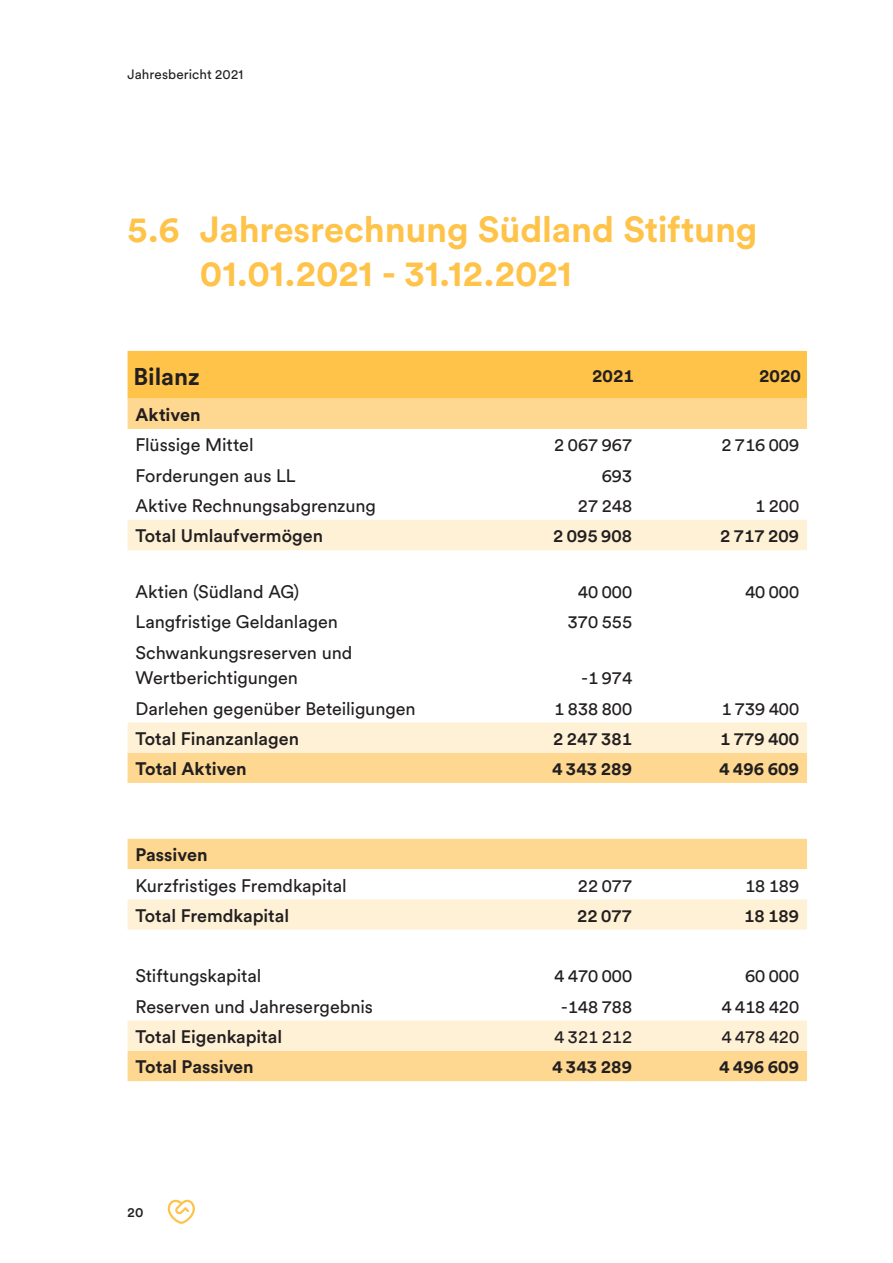
<style>
.page{position:relative;width:893px;height:1263px;background:#fff}
.page>*{position:absolute;margin:0;border:0;box-sizing:border-box;transform-origin:0 0}
.t1{font:700 36px/44px "Circular Std";letter-spacing:-.005em;color:#fec348}
.Text{font:700 24px "Circular Std";letter-spacing:-.005em;color:#231f20}
.Text-2{font:18px "Circular Std";letter-spacing:-.005em;color:#231f20}
.Tabellentext{font:18px "Circular Std";letter-spacing:.005em;color:#231f20}
.Text-3{font:500 18px "Circular Std";letter-spacing:-.005em;color:#231f20}
.Text-4{font:700 18px "Circular Std";color:#231f20}
.Tabellentext-2{font:500 18px "Circular Std";letter-spacing:.005em;color:#231f20}
.Tabellentext-3{font:700 18px "Circular Std";letter-spacing:.005em;color:#231f20}
.t2{font:13.5px "Circular Std";letter-spacing:.005em;color:#231f20}
.t3{font:500 13.5px "Circular Std";color:#231f20}
</style>
<div class="page">
<svg style="left:167px;top:1199px;width:28px;height:25px"></svg>
<div style="left:128px;top:351px;width:679px;height:48px;background:#fec348"></div>
<svg style="left:128px;top:399px;width:679px;height:682px"></svg>
<svg style="left:128px;top:520px;width:679px;height:531px"></svg>
<p class="t2" style="left:128px;top:66px;width:117px">Jahresbericht 2021</p>
<p class="t1" style="left:200px;top:206px;width:559px;text-indent:-72px">5.6 Jahresrechnung Südland Stiftung<br>01.01.2021 - 31.12.2021</p>
<p class="Text" style="left:134px;top:361px;width:68px">Bilanz</p>
<p class="Tabellentext-3" style="left:592px;top:364px;width:43px">2021</p>
<p class="Tabellentext-3" style="left:759px;top:364px;width:43px">2020</p>
<p class="Text-4" style="left:135px;top:403px;width:67px">Aktiven</p>
<p class="Text-2" style="left:135px;top:434px;width:120px">Flüssige Mittel</p>
<p class="Tabellentext" style="left:554px;top:434px;width:79px">2 067 967</p>
<p class="Tabellentext" style="left:721px;top:434px;width:79px">2 716 009</p>
<p class="Text-2" style="left:135px;top:464px;width:162px">Forderungen aus LL</p>
<p class="Tabellentext" style="left:602px;top:464px;width:32px">693</p>
<p class="Text-2" style="left:135px;top:495px;width:242px">Aktive Rechnungsabgrenzung</p>
<p class="Tabellentext" style="left:578px;top:495px;width:56px">27 248</p>
<p class="Tabellentext" style="left:755px;top:495px;width:45px">1 200</p>
<p class="Text-3" style="left:135px;top:525px;width:189px">Total Umlaufvermögen</p>
<p class="Tabellentext-2" style="left:553px;top:525px;width:81px">2 095 908</p>
<p class="Tabellentext-2" style="left:720px;top:525px;width:81px">2 717 209</p>
<p class="Text-2" style="left:135px;top:581px;width:165px">Aktien (Südland AG)</p>
<p class="Tabellentext" style="left:578px;top:581px;width:56px">40 000</p>
<p class="Tabellentext" style="left:745px;top:581px;width:56px">40 000</p>
<p class="Text-2" style="left:135px;top:611px;width:204px">Langfristige Geldanlagen</p>
<p class="Tabellentext" style="left:568px;top:611px;width:66px">370 555</p>
<p class="Text-2" style="left:135px;top:641px;width:219px">Schwankungsreserven und</p>
<p class="Text-2" style="left:135px;top:667px;width:164px">Wertberichtigungen</p>
<p class="Tabellentext" style="left:582px;top:667px;width:52px">-1 974</p>
<p class="Text-2" style="left:135px;top:697px;width:282px">Darlehen gegenüber Beteiligungen</p>
<p class="Tabellentext" style="left:554px;top:697px;width:79px">1 838 800</p>
<p class="Tabellentext" style="left:721px;top:697px;width:79px">1 739 400</p>
<p class="Text-3" style="left:135px;top:727px;width:165px">Total Finanzanlagen</p>
<p class="Tabellentext-2" style="left:553px;top:727px;width:81px">2 247 381</p>
<p class="Tabellentext-2" style="left:720px;top:727px;width:81px">1 779 400</p>
<p class="Text-4" style="left:135px;top:757px;width:113px">Total Aktiven</p>
<p class="Tabellentext-3" style="left:552px;top:757px;width:82px">4 343 289</p>
<p class="Tabellentext-3" style="left:719px;top:757px;width:82px">4 496 609</p>
<p class="Text-4" style="left:135px;top:843px;width:74px">Passiven</p>
<p class="Text-2" style="left:135px;top:874px;width:213px">Kurzfristiges Fremdkapital</p>
<p class="Tabellentext" style="left:578px;top:874px;width:56px">22 077</p>
<p class="Tabellentext" style="left:745px;top:874px;width:56px">18 189</p>
<p class="Text-3" style="left:135px;top:904px;width:155px">Total Fremdkapital</p>
<p class="Tabellentext-2" style="left:577px;top:904px;width:57px">22 077</p>
<p class="Tabellentext-2" style="left:744px;top:904px;width:57px">18 189</p>
<p class="Text-2" style="left:135px;top:965px;width:128px">Stiftungskapital</p>
<p class="Tabellentext" style="left:554px;top:965px;width:79px">4 470 000</p>
<p class="Tabellentext" style="left:745px;top:965px;width:56px">60 000</p>
<p class="Text-2" style="left:135px;top:995px;width:239px">Reserven und Jahresergebnis</p>
<p class="Tabellentext" style="left:561px;top:995px;width:72px">-148 788</p>
<p class="Tabellentext" style="left:721px;top:995px;width:79px">4 418 420</p>
<p class="Text-3" style="left:135px;top:1025px;width:148px">Total Eigenkapital</p>
<p class="Tabellentext" style="left:554px;top:1026px;width:79px">4 321 212</p>
<p class="Tabellentext" style="left:721px;top:1026px;width:79px">4 478 420</p>
<p class="Text-4" style="left:135px;top:1055px;width:120px">Total Passiven</p>
<p class="Tabellentext-3" style="left:552px;top:1055px;width:82px">4 343 289</p>
<p class="Tabellentext-3" style="left:719px;top:1055px;width:82px">4 496 609</p>
<p class="t3" style="left:128px;top:1204px;width:17px">20</p>
</div>
